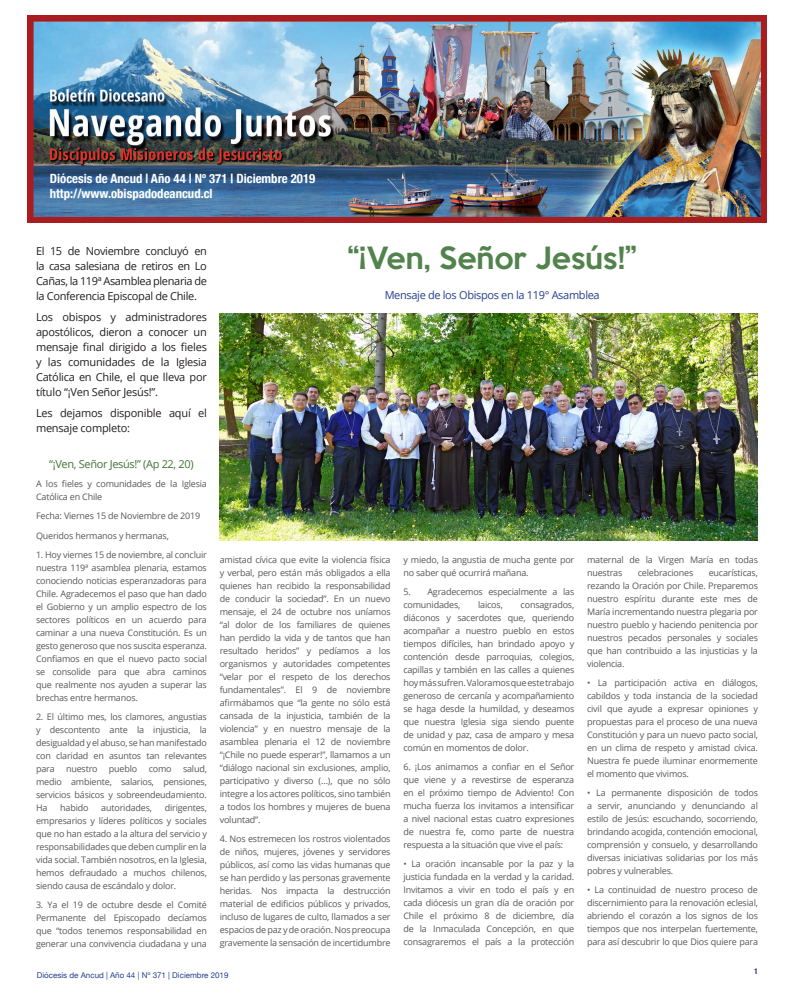
<style>
.page{position:relative;width:794px;height:993px;background:#fff}
.page>*{position:absolute;margin:0;border:0;box-sizing:border-box;transform-origin:0 0}
.t1{font:500 28px "Keep Calm";color:#52834c}
.t2{font:700 condensed 12.7px "Helvetica Neue";color:#fff}
.t3{font:11px/15px "Open Sans";letter-spacing:-.02em;color:#231f20;text-align:justify}
.t4{font:11px "Open Sans";letter-spacing:-.03em;color:#253f8e}
.t5{font:11px "Open Sans";letter-spacing:-.03em;color:#417535}
.t6{font:9px/13px "Open Sans";letter-spacing:-.02em;color:#57585a;text-align:justify}
.t7{font:8px "Helvetica Neue";color:#253f8e}
.t8{font:700 condensed 8px "Helvetica Neue";color:#253f8e}
</style>
<div class="page">
<img style="left:28px;top:16px;width:738px;height:206px">
<img style="left:220px;top:314px;width:538px;height:226px">
<p class="t2" style="left:50px;top:168px;width:267px">Diócesis de Ancud | Año 44 | Nº 371 | Diciembre 2019</p>
<p class="t2" style="left:50px;top:183px;width:164px">http://www.obispadodeancud.cl</p>
<p class="t3" style="left:36px;top:243px;width:172px">El 15 de Noviembre concluyó en la casa salesiana de retiros en Lo Cañas, la 119ª Asamblea plenaria de la Conferencia Episcopal de Chile.</p>
<p class="t3" style="left:36px;top:309px;width:172px">Los obispos y administradores apostólicos, dieron a conocer un mensaje final dirigido a los fieles y las comunidades de la Iglesia Católica en Chile, el que lleva por título “¡Ven Señor Jesús!”.</p>
<p class="t3" style="left:36px;top:405px;width:172px">Les dejamos disponible aquí el mensaje completo:</p>
<p class="t5" style="left:49px;top:457px;width:146px">“¡Ven, Señor Jesús!” (Ap 22, 20)</p>
<p class="t6" style="left:36px;top:477px;width:172px">A los fieles y comunidades de la Iglesia<br>Católica en Chile</p>
<p class="t6" style="left:36px;top:509px;width:166px">Fecha: Viernes 15 de Noviembre de 2019</p>
<p class="t6" style="left:36px;top:528px;width:134px">Queridos hermanos y hermanas,</p>
<p class="t6" style="left:36px;top:547px;width:172px">1. Hoy viernes 15 de noviembre, al concluir nuestra 119ª asamblea plenaria, estamos conociendo noticias esperanzadoras para Chile. Agradecemos el paso que han dado el Gobierno y un amplio espectro de los sectores políticos en un acuerdo para caminar a una nueva Constitución. Es un gesto generoso que nos suscita esperanza.<br>Confiamos en que el nuevo pacto social se consolide para que abra caminos que realmente nos ayuden a superar las brechas entre hermanos.</p>
<p class="t6" style="left:36px;top:709px;width:172px">2. El último mes, los clamores, angustias y descontento ante la injusticia, la desigualdad y el abuso, se han manifestado con claridad en asuntos tan relevantes para</p>
<p class="t6" style="left:36px;top:761px;width:172px;text-indent:147px">salud, medio ambiente, salarios, pensiones, servicios básicos y sobreendeudamiento.<br>Ha</p>
<p class="t6" style="left:66px;top:761px;width:33px">nuestro</p>
<p class="t6" style="left:109px;top:761px;width:30px">pueblo</p>
<p class="t6" style="left:149px;top:761px;width:24px">como</p>
<p class="t6" style="left:36px;top:800px;width:172px;text-indent:129px">dirigentes, empresarios y líderes políticos y sociales que no han estado a la altura del servicio y responsabilidades que deben cumplir en la vida social. También nosotros, en la Iglesia, hemos defraudado a muchos chilenos, siendo causa de escándalo y dolor.</p>
<p class="t6" style="left:36px;top:897px;width:172px">3. Ya el 19 de octubre desde el Comité Permanente del Episcopado decíamos que “todos tenemos responsabilidad en generar una convivencia ciudadana y una</p>
<p class="t6" style="left:60px;top:800px;width:30px">habido</p>
<p class="t6" style="left:101px;top:800px;width:52px">autoridades,</p>
<p class="t1" style="left:348px;top:234px;width:290px">“¡Ven, Señor Jesús!”</p>
<p class="t4" style="left:385px;top:287px;width:217px">Mensaje de los Obispos en la 119° Asamblea</p>
<p class="t6" style="left:220px;top:552px;width:172px">amistad cívica que evite la violencia física y verbal, pero están más obligados a ella quienes han recibido la responsabilidad de conducir la sociedad”. En un nuevo mensaje, el 24 de octubre nos uníamos “al dolor de los familiares de quienes han perdido la vida y de tantos que han resultado heridos” y pedíamos a los organismos y autoridades competentes “velar por el respeto de los derechos fundamentales”. El 9 de noviembre afirmábamos que “la gente no sólo está cansada de la injusticia, también de la violencia” y en nuestro mensaje de la asamblea plenaria el 12 de noviembre “¡Chile no puede esperar!”, llamamos a un “diálogo nacional sin exclusiones, amplio, participativo y diverso (…), que no sólo integre a los actores políticos, sino también a todos los hombres y mujeres de buena voluntad”.</p>
<p class="t6" style="left:220px;top:831px;width:172px">4. Nos estremecen los rostros violentados de niños, mujeres, jóvenes y servidores públicos, así como las vidas humanas que se han perdido y las personas gravemente heridas. Nos impacta la destrucción material de edificios públicos y privados, incluso de lugares de culto, llamados a ser espacios de paz y de oración. Nos preocupa gravemente la sensación de incertidumbre</p>
<p class="t6" style="left:403px;top:552px;width:172px">y miedo, la angustia de mucha gente por no saber qué ocurrirá mañana.</p>
<p class="t6" style="left:403px;top:584px;width:172px">5. Agradecemos especialmente a las comunidades,</p>
<p class="t6" style="left:403px;top:597px;width:172px;text-indent:117px">consagrados, diáconos y sacerdotes que, queriendo acompañar a nuestro pueblo en estos tiempos difíciles, han brindado apoyo y contención desde parroquias, colegios, capillas y también en las calles a quienes hoy más sufren. Valoramos que este trabajo generoso de cercanía y acompañamiento se haga desde la humildad, y deseamos que nuestra Iglesia siga siendo puente de unidad y paz, casa de amparo y mesa común en momentos de dolor.</p>
<p class="t6" style="left:403px;top:759px;width:172px">6. ¡Los animamos a confiar en el Señor que viene y a revestirse de esperanza en el próximo tiempo de Adviento! Con mucha fuerza los invitamos a intensificar a nivel nacional estas cuatro expresiones de nuestra fe, como parte de nuestra respuesta a la situación que vive el país:</p>
<p class="t6" style="left:403px;top:856px;width:172px">• La oración incansable por la paz y la justicia fundada en la verdad y la caridad.<br>Invitamos a vivir en todo el país y en cada diócesis un gran día de oración por Chile el próximo 8 de diciembre, día de la Inmaculada Concepción, en que consagraremos el país a la protección</p>
<p class="t6" style="left:478px;top:597px;width:26px">laicos,</p>
<p class="t6" style="left:587px;top:552px;width:172px">maternal de la Virgen María en todas nuestras</p>
<p class="t6" style="left:587px;top:565px;width:172px;text-indent:122px">eucarísticas, rezando la Oración por Chile. Preparemos nuestro espíritu durante este mes de María incrementando nuestra plegaria por nuestro pueblo y haciendo penitencia por nuestros pecados personales y sociales que han contribuido a las injusticias y la violencia.</p>
<p class="t6" style="left:587px;top:675px;width:172px">• La participación activa en diálogos, cabildos y toda instancia de la sociedad civil que ayude a expresar opiniones y propuestas para el proceso de una nueva Constitución y para un nuevo pacto social, en un clima de respeto y amistad cívica.<br>Nuestra fe puede iluminar enormemente el momento que vivimos.</p>
<p class="t6" style="left:587px;top:785px;width:172px">• La permanente disposición de todos a servir, anunciando y denunciando al estilo de Jesús: escuchando, socorriendo, brindando acogida, contención emocional, comprensión y consuelo, y desarrollando diversas iniciativas solidarias por los más pobres y vulnerables.</p>
<p class="t6" style="left:587px;top:882px;width:172px">• La continuidad de nuestro proceso de discernimiento para la renovación eclesial, abriendo el corazón a los signos de los tiempos que nos interpelan fuertemente, para así descubrir lo que Dios quiere para</p>
<p class="t6" style="left:638px;top:565px;width:57px">celebraciones</p>
<p class="t7" style="left:37px;top:968px;width:193px">Diócesis de Ancud | Año 44 | Nº 371 | Diciembre 2019</p>
<p class="t8" style="left:754px;top:964px;width:5px">1</p>
</div>
